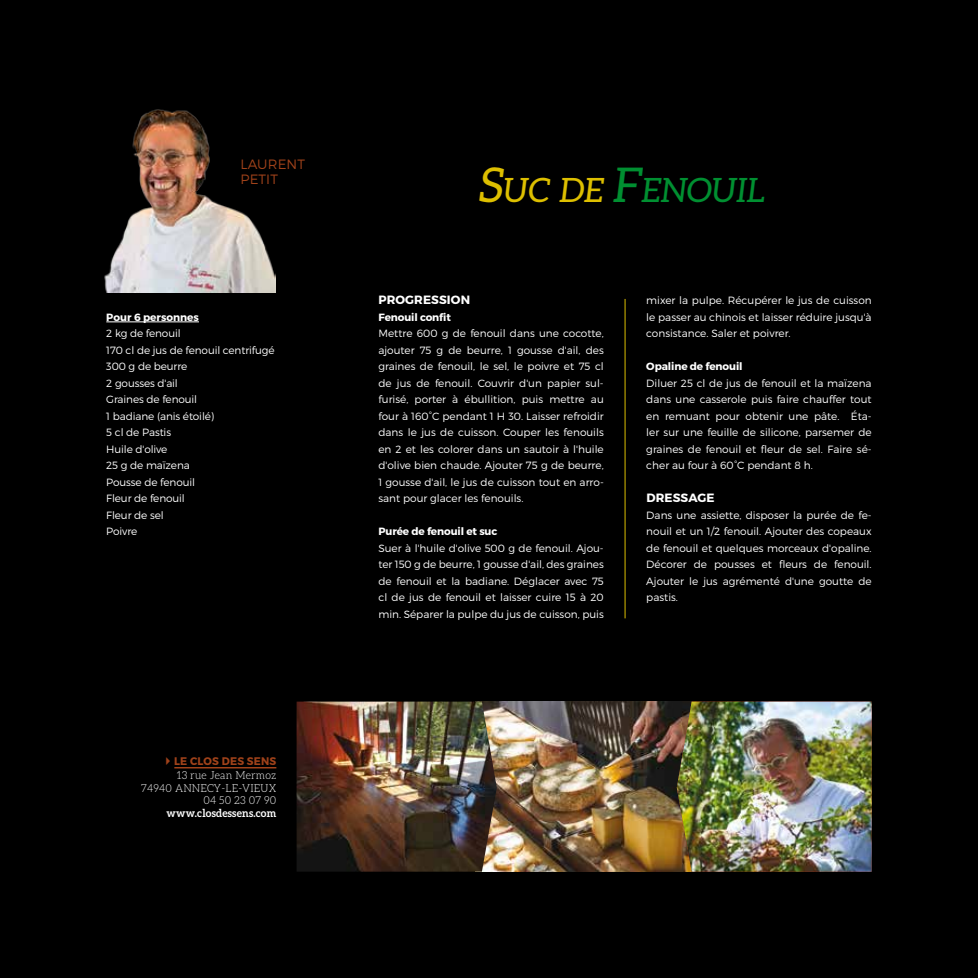
<style>
.page{position:relative;width:978px;height:978px;background:#000}
.page>*{position:absolute;margin:0;border:0;box-sizing:border-box;transform-origin:0 0}
.t1{font:italic 33.6px "Aleo";color:#008f31}
.t2{font:300 13.5px/15px "Montserrat";letter-spacing:.01em;color:#a0421a}
.t3{font:700 12px "Montserrat";letter-spacing:.01em;color:#fff}
.t4{font:300 10.95px/12.6px "Aleo";letter-spacing:.02em;color:#fff;text-align:right;scale:.95 1}
.t5{font:700 10.95px "Aleo";letter-spacing:.02em;color:#fff;scale:.95 1}
.t6{font:700 10.95px "Montserrat";letter-spacing:.02em;color:#a0421a;scale:.95 1}
.t7{font:300 10.5px/16.5px "Montserrat";color:#fff;text-align:justify}
.t8{font:700 10.5px "Montserrat";letter-spacing:-.01em;color:#fff}
.s1{font-size:48px;color:#ddbf00}
.s2{color:#ddbf00}
.s3{font-size:48px}
</style>
<div class="page">
<hr style="left:174px;top:767px;width:102px;height:1px;background:#a0421a">
<hr style="left:106px;top:322px;width:93px;height:1px;background:#fff">
<hr style="left:625px;top:299px;width:1px;height:319px;background:#ddbf02">
<img style="left:497px;top:702px;width:180px;height:170px">
<img style="left:297px;top:702px;width:200px;height:170px">
<img style="left:677px;top:702px;width:195px;height:170px">
<img style="left:104px;top:109px;width:171px;height:184px">
<p class="t2" style="left:241px;top:156px;width:66px">LAURENT<br>PETIT</p>
<h1 class="t1" style="left:479px;top:171px;width:288px"><span class="s1">S</span><span class="s2">UC DE</span> <span class="s3">F</span>ENOUIL</h1>
<p class="t8" style="left:106px;top:311px;width:94px">Pour 6 personnes</p>
<p class="t7" style="left:106px;top:325px;width:170px;text-align:left">2 kg de fenouil<br>170 cl de jus de fenouil centrifugé<br>300 g de beurre<br>2 gousses d'ail<br>Graines de fenouil<br>1 badiane (anis étoilé)<br>5 cl de Pastis<br>Huile d'olive<br>25 g de maïzena<br>Pousse de fenouil<br>Fleur de fenouil<br>Fleur de sel<br>Poivre</p>
<p class="t6" style="left:162px;top:754px;width:122px">✔LE CLOS DES SENS</p>
<p class="t4" style="left:141px;top:769px;width:144px">13 rue Jean Mermoz<br>74940 ANNECY-LE-VIEUX<br>04 50 23 07 90</p>
<p class="t5" style="left:167px;top:807px;width:117px">www.closdessens.com</p>
<p class="t3" style="left:378px;top:293px;width:93px">PROGRESSION</p>
<p class="t8" style="left:378px;top:311px;width:74px">Fenouil confit</p>
<p class="t7" style="left:378px;top:325px;width:227px">Mettre 600 g de fenouil dans une cocotte, ajouter 75 g de beurre, 1 gousse d'ail, des graines de fenouil, le sel, le poivre et 75 cl de jus de fenouil. Couvrir d'un papier sul&shy;furisé, porter à ébullition, puis mettre au four à 160°C pendant 1 H 30. Laisser refroidir dans le jus de cuisson. Couper les fenouils en 2 et les colorer dans un sautoir à l'huile d'olive bien chaude. Ajouter 75 g de beurre, 1 gousse d'ail, le jus de cuisson tout en arro&shy;sant pour glacer les fenouils.</p>
<p class="t8" style="left:378px;top:525px;width:120px">Purée de fenouil et suc</p>
<p class="t7" style="left:378px;top:540px;width:227px">Suer à l'huile d'olive 500 g de fenouil. Ajou&shy;ter 150 g de beurre, 1 gousse d'ail, des graines de fenouil et la badiane. Déglacer avec 75 cl de jus de fenouil et laisser cuire 15 à 20 min. Séparer la pulpe du jus de cuisson, puis</p>
<p class="t7" style="left:646px;top:292px;width:227px">mixer la pulpe. Récupérer le jus de cuisson le passer au chinois et laisser réduire jusqu'à consistance. Saler et poivrer.</p>
<p class="t8" style="left:646px;top:360px;width:98px">Opaline de fenouil</p>
<p class="t7" style="left:646px;top:375px;width:227px">Diluer 25 cl de jus de fenouil et la maïzena dans une casserole puis faire chauffer tout en remuant pour obtenir une pâte. Éta&shy;ler sur une feuille de silicone, parsemer de graines de fenouil et fleur de sel. Faire sé&shy;cher au four à 60°C pendant 8 h.</p>
<p class="t3" style="left:646px;top:491px;width:70px">DRESSAGE</p>
<p class="t7" style="left:646px;top:507px;width:227px">Dans une assiette, disposer la purée de fe&shy;nouil et un 1/2 fenouil. Ajouter des copeaux de fenouil et quelques morceaux d'opaline.<br>Décorer de pousses et fleurs de fenouil.<br>Ajouter le jus agrémenté d'une goutte de pastis.</p>
</div>
